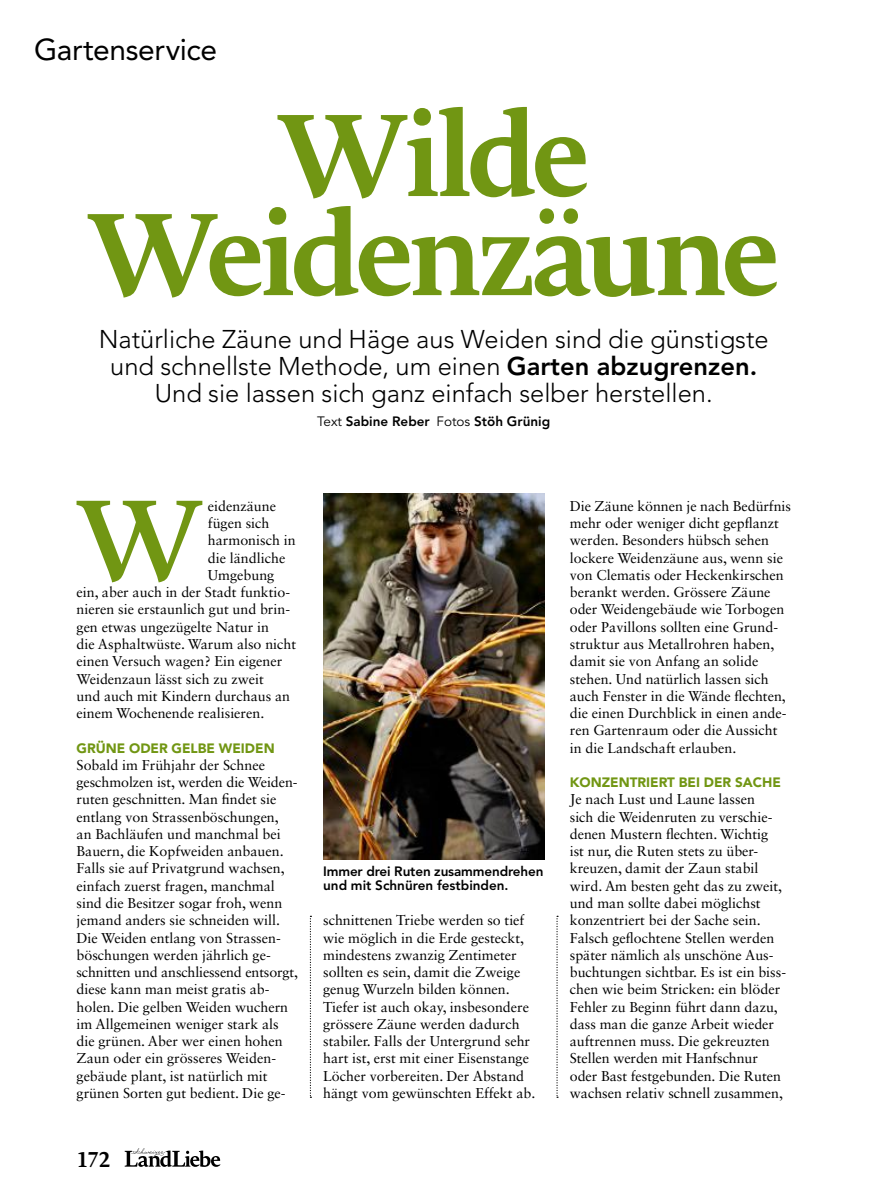
<style>
.page{position:relative;width:893px;height:1200px;background:#fff}
.page>*{position:absolute;margin:0;border:0;box-sizing:border-box;transform-origin:0 0}
.t1{font:700 114px/99px "Novel Pro";letter-spacing:-.065em;color:#719613;text-align:center}
.t2{font:600 111.45px "Novel Pro";color:#719613}
.t3{font:30px "Avenir LT Std";letter-spacing:-.015em;color:#000}
.t4{font:300 25.5px/27px "Avenir LT Std";color:#000;text-align:center}
.t5{font:700 21px "Novel Pro";color:#000}
.t6{font:14.25px/17.2px "Sabon LT Std";color:#000}
.t7{font:800 13.5px/14.2px "Avenir LT Std";color:#000}
.t8{font:900 13.5px "Avenir LT Std";color:#719613}
.s1{font-weight:800}
.s2{font-weight:400}
</style>
<div class="page">
<hr style="left:892px;top:0;width:1px;height:670px;background:#d0ccac">
<img style="left:323px;top:493px;width:221px;height:365px">
<svg style="left:125px;top:1148px;width:95px;height:18px"></svg>
<svg style="left:310px;top:915px;width:1px;height:182px"></svg>
<svg style="left:556px;top:915px;width:2px;height:182px"></svg>
<h3 class="t3" style="left:34px;top:32px;width:185px">Gartenservice</h3>
<h1 class="t1" style="left:86px;top:101px;width:696px">Wilde<br>Weidenzäune</h1>
<h3 class="t4" style="left:99px;top:325px;width:672px">Natürliche Zäune und Häge aus Weiden sind die günstigste und schnellste Methode, um einen <span class="s1">Garten abzugrenzen.<br></span>Und sie lassen sich ganz einfach selber herstellen.</h3>
<p class="t7" style="left:317px;top:414px;width:234px"><span class="s2">Text</span> Sabine Reber <span class="s2">Fotos</span> Stöh Grünig</p>
<h2 class="t2" style="left:75px;top:455px;width:131px">W</h2>
<p class="t6" style="left:208px;top:497px;width:70px">eidenzäune</p>
<p class="t6" style="left:208px;top:514px;width:63px">fügen sich</p>
<p class="t6" style="left:208px;top:531px;width:89px">harmonisch in</p>
<p class="t6" style="left:208px;top:549px;width:79px">die ländliche</p>
<p class="t6" style="left:208px;top:566px;width:68px">Umgebung</p>
<p class="t6" style="left:77px;top:583px;width:215px">ein, aber auch in der Stadt funktio-</p>
<p class="t6" style="left:77px;top:600px;width:215px">nieren sie erstaunlich gut und brin-</p>
<p class="t6" style="left:77px;top:618px;width:194px">gen etwas ungezügelte Natur in</p>
<p class="t6" style="left:77px;top:635px;width:221px">die Asphaltwüste. Warum also nicht</p>
<p class="t6" style="left:77px;top:652px;width:207px">einen Versuch wagen? Ein eigener</p>
<p class="t6" style="left:77px;top:669px;width:189px">Weidenzaun lässt sich zu zweit</p>
<p class="t6" style="left:77px;top:687px;width:215px">und auch mit Kindern durchaus an</p>
<p class="t6" style="left:77px;top:704px;width:189px">einem Wochenende realisieren.</p>
<p class="t8" style="left:77px;top:739px;width:200px">GRÜNE ODER GELBE WEIDEN</p>
<p class="t6" style="left:77px;top:756px;width:223px">Sobald im Frühjahr der Schnee geschmolzen ist, werden die Weiden&shy;ruten geschnitten. Man findet sie entlang von Strassenböschungen,<br>an Bachläufen und manchmal bei Bauern, die Kopfweiden anbauen.<br>Falls sie auf Privatgrund wachsen, einfach zuerst fragen, manchmal sind die Besitzer sogar froh, wenn jemand anders sie schneiden will.<br>Die Weiden entlang von Strassen&shy;böschungen werden jährlich ge&shy;schnitten und anschliessend entsorgt, diese kann man meist gratis ab&shy;holen. Die gelben Weiden wuchern im Allgemeinen weniger stark als die grünen. Aber wer einen hohen Zaun oder ein grösseres Weiden&shy;gebäude plant, ist natürlich mit grünen Sorten gut bedient. Die ge-</p>
<h3 class="t5" style="left:77px;top:1142px;width:35px">172</h3>
<p class="t7" style="left:323px;top:863px;width:222px">Immer drei Ruten zusammendrehen und mit Schnüren festbinden.</p>
<p class="t6" style="left:323px;top:911px;width:214px">schnittenen Triebe werden so tief wie möglich in die Erde gesteckt, mindestens zwanzig Zentimeter sollten es sein, damit die Zweige genug Wurzeln bilden können.<br>Tiefer ist auch okay, insbesondere grössere Zäune werden dadurch stabiler. Falls der Untergrund sehr hart ist, erst mit einer Eisenstange Löcher vorbereiten. Der Abstand hängt vom gewünschten Effekt ab.</p>
<p class="t6" style="left:570px;top:497px;width:223px">Die Zäune können je nach Bedürfnis mehr oder weniger dicht gepflanzt werden. Besonders hübsch sehen lockere Weidenzäune aus, wenn sie von Clematis oder Heckenkirschen berankt werden. Grössere Zäune oder Weidengebäude wie Torbogen oder Pavillons sollten eine Grund&shy;struktur aus Metallrohren haben, damit sie von Anfang an solide stehen. Und natürlich lassen sich auch Fenster in die Wände flechten, die einen Durchblick in einen ande&shy;ren Gartenraum oder die Aussicht in die Landschaft erlauben.</p>
<p class="t8" style="left:570px;top:774px;width:213px">KONZENTRIERT BEI DER SACHE</p>
<p class="t6" style="left:570px;top:790px;width:218px">Je nach Lust und Laune lassen<br>sich die Weidenruten zu verschie&shy;denen Mustern flechten. Wichtig<br>ist nur, die Ruten stets zu über&shy;kreuzen, damit der Zaun stabil wird. Am besten geht das zu zweit, und man sollte dabei möglichst konzentriert bei der Sache sein.<br>Falsch geflochtene Stellen werden später nämlich als unschöne Aus&shy;buchtungen sichtbar. Es ist ein biss&shy;chen wie beim Stricken: ein blöder<br>Fehler zu Beginn führt dann dazu, dass man die ganze Arbeit wieder auftrennen muss. Die gekreuzten<br>Stellen werden mit Hanfschnur oder Bast festgebunden. Die Ruten wachsen relativ schnell zusammen,</p>
</div>
